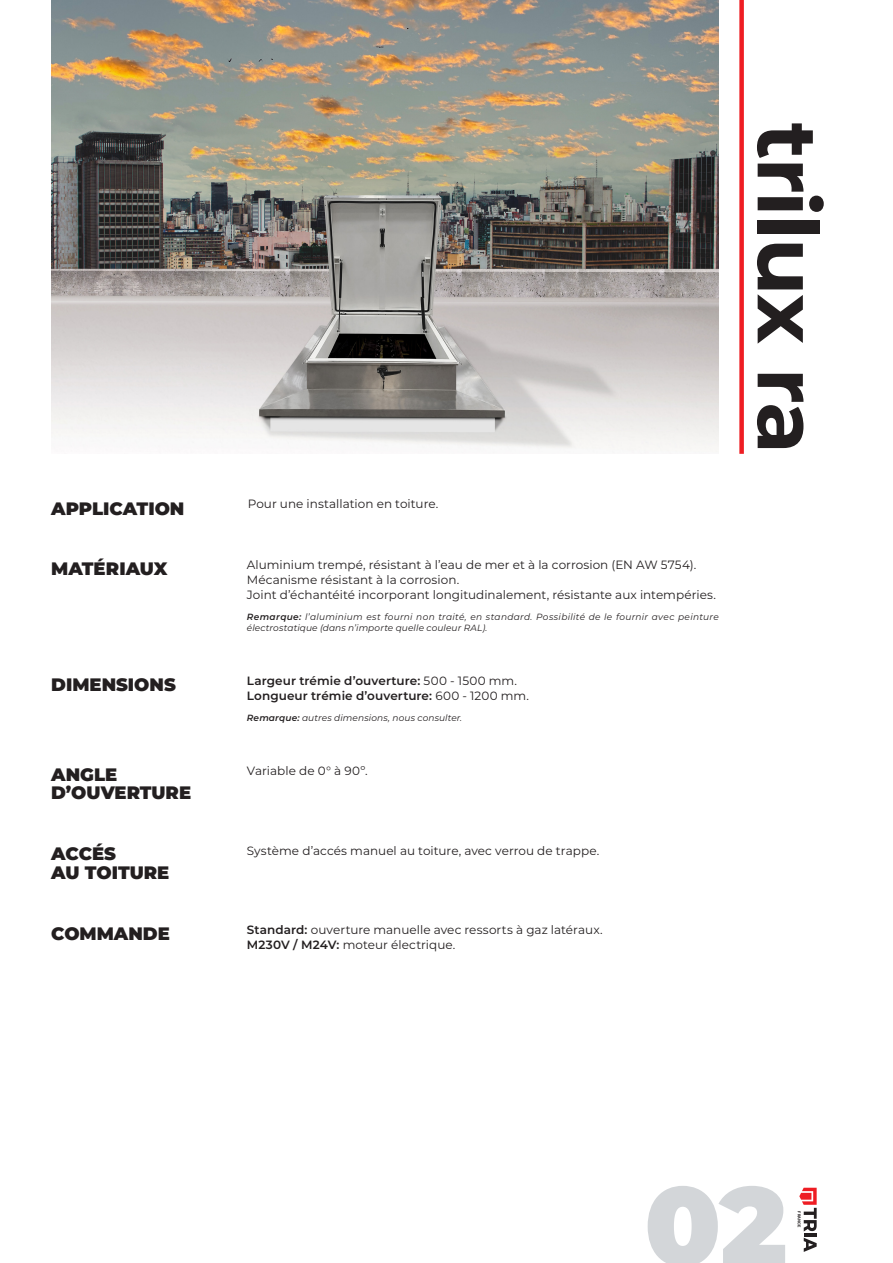
<style>
.page{position:relative;width:893px;height:1263px;background:#fff}
.page>*{position:absolute;margin:0;border:0;box-sizing:border-box;transform-origin:0 0}
.t1{font:900 110.7px "Montserrat";color:#d3d6d9}
.t2{font:700 84px "Montserrat";letter-spacing:-.025em;color:#231f20}
.t3{font:900 18px "Montserrat";color:#231f20}
.t4{font:12px "Montserrat";letter-spacing:.005em;color:#231f20}
.t5{font:600 12px "Montserrat";letter-spacing:.005em;color:#231f20}
.t6{font:italic 9px/10.5px "Montserrat";letter-spacing:.025em;color:#231f20}
.t7{font:600 3.9px "Graphik";color:#231f20}
.s1{font-weight:600}
.s2{font-weight:400}
</style>
<div class="page">
<svg style="left:799px;top:1188px;width:18px;height:64px"></svg>
<img style="left:51px;top:0;width:667px;height:452px">
<div style="left:739px;top:0;width:5px;height:454px;background:#ee1d23"></div>
<p class="t3" style="left:51px;top:495px;width:135px">APPLICATION</p>
<p class="t4" style="left:248px;top:496px;width:192px">Pour une installation en toiture.</p>
<p class="t3" style="left:51px;top:555px;width:118px">MATÉRIAUX</p>
<p class="t3" style="left:51px;top:671px;width:126px">DIMENSIONS</p>
<p class="t4" style="left:247px;top:557px;width:451px">Aluminium trempé, résistant à l’eau de mer et à la corrosion (EN AW 5754).</p>
<p class="t4" style="left:247px;top:572px;width:214px">Mécanisme résistant à la corrosion.</p>
<p class="t4" style="left:247px;top:587px;width:471px">Joint d’échantéité incorporant longitudinalement, résistante aux intempéries.</p>
<p class="t6" style="left:247px;top:612px;width:473px"><span class="s1">Remarque:</span> l’aluminium est fourni non traité, en standard. Possibilité de le fournir avec peinture électrostatique (dans n’importe quelle couleur RAL).</p>
<p class="t5" style="left:247px;top:672px;width:272px">Largeur trémie d’ouverture: <span class="s2">500 - 1500 mm.</span></p>
<p class="t5" style="left:247px;top:687px;width:284px">Longueur trémie d’ouverture: <span class="s2">600 - 1200 mm.</span></p>
<p class="t6" style="left:247px;top:712px;width:217px"><span class="s1">Remarque:</span> autres dimensions, nous consulter.</p>
<p class="t3" style="left:51px;top:761px;width:68px">ANGLE</p>
<p class="t4" style="left:247px;top:763px;width:122px">Variable de 0° à 90º.</p>
<p class="t3" style="left:51px;top:779px;width:141px">D’OUVERTURE</p>
<p class="t3" style="left:51px;top:840px;width:66px">ACCÉS</p>
<p class="t4" style="left:247px;top:842px;width:354px">Système d’accés manuel au toiture, avec verrou de trappe.</p>
<p class="t3" style="left:51px;top:858px;width:120px">AU TOITURE</p>
<p class="t3" style="left:51px;top:920px;width:120px">COMMANDE</p>
<p class="t4" style="left:247px;top:921px;width:357px"><span class="s1">Standard:</span> ouverture manuelle avec ressorts à gaz latéraux.</p>
<p class="t4" style="left:247px;top:936px;width:210px"><span class="s1">M230V / M24V:</span> moteur électrique.</p>
<p class="t2" style="left:848px;top:123px;width:333px;rotate:90deg">trilux ra</p>
<h1 class="t1" style="left:644px;top:1143px;width:144px">02</h1>
<p class="t7" style="left:802px;top:1211px;width:17px;rotate:90deg">FRANCE</p>
</div>
